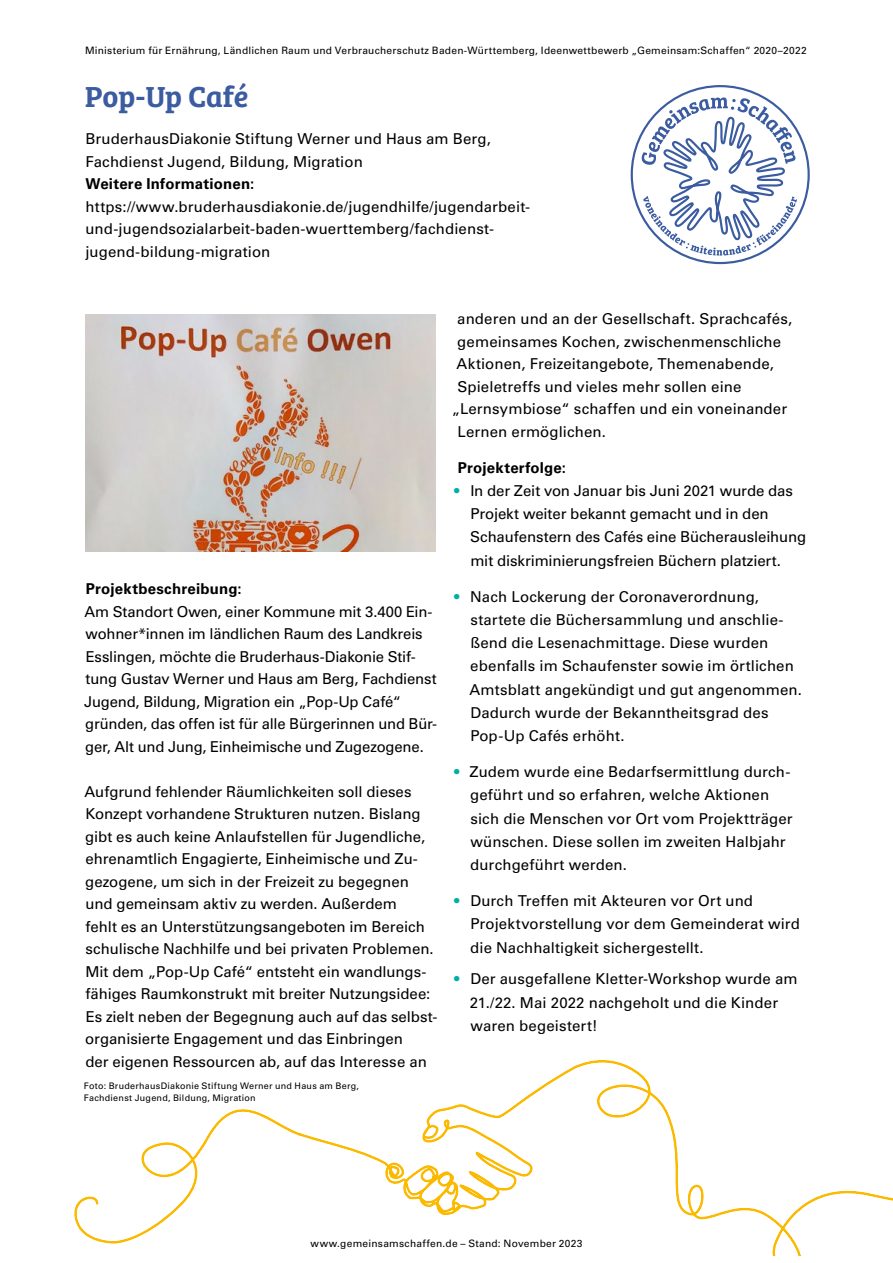
<style>
.page{position:relative;width:893px;height:1263px;background:#fff}
.page>*{position:absolute;margin:0;border:0;box-sizing:border-box;transform-origin:0 0}
.t1{font:30px "Bree Serif Sb";letter-spacing:-.01em;color:#3b5ca0}
.Fließtext{font:15px/22.5px "Univers LT Std";color:#000}
.t2{font:700 15px "Univers LT Std";letter-spacing:.015em;color:#000}
.t3{font:10.2px "Univers LT Std";letter-spacing:.025em;color:#000}
.t4{font:9px/12px "Univers LT Std";letter-spacing:.025em;color:#000}
.s1{color:#00b0a6}
</style>
<div class="page">
<svg style="left:632px;top:86px;width:177px;height:177px"></svg>
<svg style="left:641px;top:85px;width:156px;height:171px"></svg>
<svg style="left:74px;top:1109px;width:224px;height:135px"></svg>
<svg style="left:298px;top:1060px;width:595px;height:195px"></svg>
<img style="left:85px;top:314px;width:351px;height:237px">
<p class="t3" style="left:85px;top:44px;width:723px">Ministerium für Ernährung, Ländlichen Raum und Verbraucherschutz Baden-Württemberg, Ideenwettbewerb „Gemeinsam:Schaffen“ 2020–2022</p>
<h1 class="t1" style="left:85px;top:73px;width:165px">Pop-Up Café</h1>
<h2 class="Fließtext" style="left:85px;top:128px;width:407px">BruderhausDiakonie Stiftung Werner und Haus am Berg,<br>Fachdienst Jugend, Bildung, Migration</h2>
<h2 class="t2" style="left:86px;top:175px;width:170px">Weitere Informationen:</h2>
<p class="Fließtext" style="left:85px;top:195px;width:446px">https://www.bruderhausdiakonie.de/jugendhilfe/jugendarbeit&shy;und-jugendsozialarbeit-baden-wuerttemberg/fachdienst&shy;jugend-bildung-migration</p>
<h2 class="t2" style="left:86px;top:580px;width:157px">Projektbeschreibung:</h2>
<p class="Fließtext" style="left:84px;top:600px;width:355px">Am Standort Owen, einer Kommune mit 3.400 Ein&shy;wohner*innen im ländlichen Raum des Landkreis Esslingen, möchte die Bruderhaus-Diakonie Stif&shy;tung Gustav Werner und Haus am Berg, Fachdienst Jugend, Bildung, Migration ein „Pop-Up Café“ gründen, das offen ist für alle Bürgerinnen und Bür&shy;ger, Alt und Jung, Einheimische und Zugezogene.</p>
<p class="Fließtext" style="left:85px;top:780px;width:355px">Aufgrund fehlender Räumlichkeiten soll dieses Konzept vorhandene Strukturen nutzen. Bislang gibt es auch keine Anlaufstellen für Jugendliche, ehrenamtlich Engagierte, Einheimische und Zu&shy;gezogene, um sich in der Freizeit zu begegnen und gemeinsam aktiv zu werden. Außerdem<br>fehlt es an Unterstützungsangeboten im Bereich schulische Nachhilfe und bei privaten Problemen.<br>Mit dem „Pop-Up Café“ entsteht ein wandlungs&shy;fähiges Raumkonstrukt mit breiter Nutzungsidee:<br>Es zielt neben der Begegnung auch auf das selbst&shy;organisierte Engagement und das Einbringen<br>der eigenen Ressourcen ab, auf das Interesse an</p>
<p class="t4" style="left:84px;top:1080px;width:277px">Foto: BruderhausDiakonie Stiftung Werner und Haus am Berg,<br>Fachdienst Jugend, Bildung, Migration</p>
<p class="Fließtext" style="left:457px;top:308px;width:336px">anderen und an der Gesellschaft. Sprachcafés,</p>
<p class="Fließtext" style="left:457px;top:330px;width:325px">gemeinsames Kochen, zwischenmenschliche</p>
<p class="Fließtext" style="left:457px;top:353px;width:319px">Aktionen, Freizeitangebote, Themenabende,</p>
<p class="Fließtext" style="left:457px;top:375px;width:285px">Spieletreffs und vieles mehr sollen eine</p>
<p class="Fließtext" style="left:452px;top:398px;width:337px">„Lernsymbiose“ schaffen und ein voneinander</p>
<p class="Fließtext" style="left:457px;top:420px;width:150px">Lernen ermöglichen.</p>
<h2 class="t2" style="left:458px;top:458px;width:110px">Projekterfolge:</h2>
<p class="Fließtext" style="left:470px;top:479px;width:338px;line-height:23.2px;text-indent:-16px"><span class="s1">•</span> In der Zeit von Januar bis Juni 2021 wurde das Projekt weiter bekannt gemacht und in den Schaufenstern des Cafés eine Bücherausleihung mit diskriminierungsfreien Büchern platziert.</p>
<p class="Fließtext" style="left:469px;top:585px;width:334px;line-height:23.2px;text-indent:-15px"><span class="s1">•</span> Nach Lockerung der Coronaverordnung, startete die Büchersammlung und anschlie&shy;ßend die Lesenachmittage. Diese wurden ebenfalls im Schaufenster sowie im örtlichen Amtsblatt angekündigt und gut angenommen.<br>Dadurch wurde der Bekanntheitsgrad des Pop-Up Cafés erhöht.</p>
<p class="Fließtext" style="left:470px;top:760px;width:324px;line-height:23.2px;text-indent:-16px"><span class="s1">•</span> Zudem wurde eine Bedarfsermittlung durch&shy;geführt und so erfahren, welche Aktionen sich die Menschen vor Ort vom Projektträger wünschen. Diese sollen im zweiten Halbjahr durchgeführt werden.</p>
<p class="Fließtext" style="left:470px;top:889px;width:331px;line-height:23.2px;text-indent:-16px"><span class="s1">•</span> Durch Treffen mit Akteuren vor Ort und<br>Projektvorstellung vor dem Gemeinderat wird die Nachhaltigkeit sichergestellt.</p>
<p class="Fließtext" style="left:470px;top:967px;width:329px;line-height:23.2px;text-indent:-16px"><span class="s1">•</span> Der ausgefallene Kletter-Workshop wurde am<br>21./22. Mai 2022 nachgeholt und die Kinder waren begeistert!</p>
<p class="t3" style="left:311px;top:1237px;width:273px">www.gemeinsamschaffen.de – Stand: November 2023</p>
</div>
